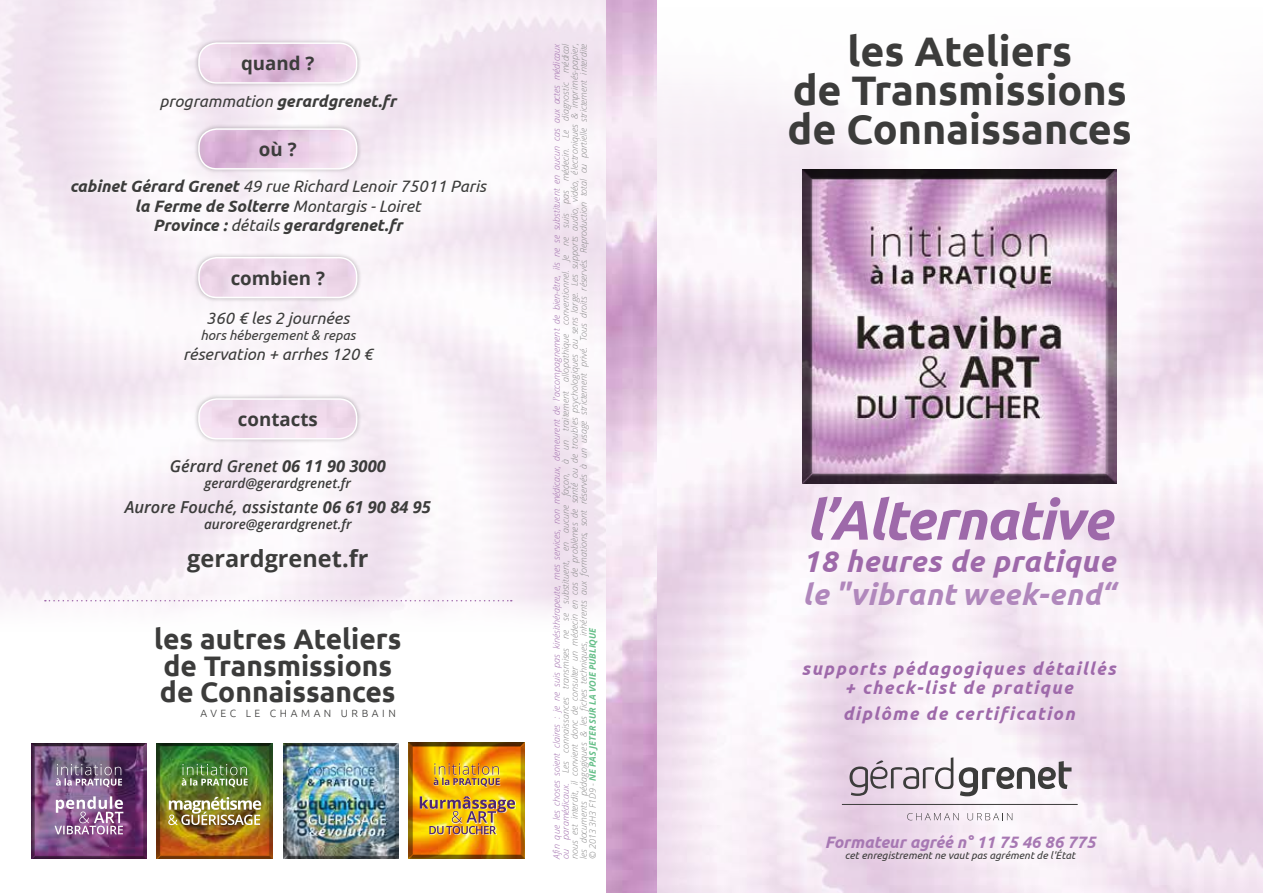
<style>
.page{position:relative;width:1263px;height:893px;background:#fff}
.page>*{position:absolute;margin:0;border:0;box-sizing:border-box;transform-origin:0 0}
.t1{font:italic 700 55.5px "Ubuntu";letter-spacing:-.02em;color:#9e69aa}
.t2{font:700 41.25px/39px "Ubuntu";color:#3c3c3b;text-align:center}
.t3{font:italic 700 30px "Ubuntu";letter-spacing:.02em;color:#b087bc}
.t4{font:italic 700 30px "Ubuntu";letter-spacing:.02em;color:#9e69aa}
.t5{font:700 28.2px/26.7px "Ubuntu";color:#3c3c3b}
.t6{font:700 23.4px "Open Sans";color:#3c3c3b}
.t7{font:700 18.75px "Open Sans";color:#3c3c3b}
.t8{font:italic 700 18px/19.5px "Ubuntu";letter-spacing:.08em;color:#9e69aa;text-align:center}
.t9{font:italic 700 16.5px/19.8px "Ubuntu";color:#3c3c3b;text-align:center}
.t10{font:italic 600 16.5px "Open Sans";color:#3c3c3b}
.t11{font:italic 16.5px "Ubuntu";color:#3c3c3b}
.t12{font:italic 700 16.5px "Ubuntu";color:#a778b3}
.t13{font:italic 600 13.5px "Open Sans";color:#3c3c3b}
.t14{font:italic 13.5px "Ubuntu";color:#3c3c3b}
.t15{font:italic 10.5px "Ubuntu";color:#3c3c3b}
.t16{font:300 10.5px "Ubuntu";letter-spacing:.34em;color:#3c3c3b}
.t17{font:italic 300 9px/9px "Open Sans";color:#878787;text-align:justify}
.t18{font:italic 300 9px/9px "Open Sans";color:#9e69aa}
.s1{font-weight:400}
.s2{font-weight:700}
.s3{font-weight:700;color:#66bf89}
</style>
<div class="page">
<img style="left:606px;top:0;width:657px;height:893px">
<div style="left:194px;top:124px;width:168px;height:50px;background:#000;opacity:.25"></div>
<img style="left:199px;top:129px;width:158px;height:40px">
<div style="left:198px;top:128px;width:159px;height:42px;border:2px solid #fff;border-radius:18px"></div>
<div style="left:194px;top:38px;width:168px;height:50px;background:#000;opacity:.25"></div>
<img style="left:199px;top:43px;width:158px;height:40px">
<div style="left:198px;top:42px;width:159px;height:42px;border:2px solid #fff;border-radius:18px"></div>
<div style="left:194px;top:252px;width:168px;height:50px;background:#000;opacity:.25"></div>
<img style="left:199px;top:258px;width:158px;height:39px">
<div style="left:198px;top:257px;width:159px;height:41px;border:2px solid #fff;border-radius:18px"></div>
<div style="left:194px;top:394px;width:168px;height:50px;background:#000;opacity:.25"></div>
<img style="left:199px;top:399px;width:158px;height:40px">
<div style="left:198px;top:398px;width:159px;height:42px;border:2px solid #fff;border-radius:18px"></div>
<img style="left:156px;top:743px;width:117px;height:116px">
<svg style="left:182px;top:764px;width:66px;height:23px;background:#6d9457"></svg>
<img style="left:168px;top:797px;width:93px;height:28px">
<svg style="left:31px;top:743px;width:116px;height:116px;background:#6e4273"></svg>
<svg style="left:56px;top:764px;width:66px;height:23px;background:#8a7792"></svg>
<svg style="left:55px;top:796px;width:68px;height:38px"></svg>
<img style="left:283px;top:743px;width:116px;height:116px">
<div style="left:175px;top:302px;width:208px;height:67px;background:#fbf6fa"></div>
<svg style="left:62px;top:169px;width:434px;height:75px;fill:#faf5f9"></svg>
<svg style="left:45px;top:600px;width:467px;height:1px"></svg>
<svg style="left:408px;top:742px;width:117px;height:117px;background:#d89104"></svg>
<div style="left:433px;top:763px;width:67px;height:24px;background:#fff;opacity:.75"></div>
<img style="left:434px;top:763px;width:66px;height:24px">
<div style="left:429px;top:826px;width:68px;height:9px;background:#fff;opacity:.75"></div>
<img style="left:420px;top:796px;width:95px;height:38px">
<svg style="left:801px;top:168px;width:316px;height:316px;background:#bca0b9"></svg>
<hr style="left:842px;top:804px;width:236px;height:1px;background:#3c3c3b">
<svg style="left:849px;top:757px;width:104px;height:39px;background:#cabdc8"></svg>
<svg style="left:959px;top:761px;width:112px;height:35px"></svg>
<svg style="left:907px;top:813px;width:52px;height:7px"></svg>
<svg style="left:967px;top:813px;width:45px;height:7px"></svg>
<h3 class="t7" style="left:241px;top:50px;width:75px">quand ?</h3>
<h3 class="t9" style="left:159px;top:91px;width:238px"><span class="s1">programmation</span> gerardgrenet.fr</h3>
<h3 class="t7" style="left:259px;top:136px;width:39px">où ?</h3>
<h3 class="t9" style="left:70px;top:176px;width:418px">cabinet Gérard Grenet <span class="s1">49 rue Richard Lenoir 75011 Paris </span>la Ferme de Solterre <span class="s1">Montargis - Loiret<br></span>Province : <span class="s1">détails</span> gerardgrenet.fr</h3>
<h3 class="t7" style="left:231px;top:265px;width:96px">combien ?</h3>
<h3 class="t11" style="left:206px;top:308px;width:144px">360 € les 2 journées</h3>
<h3 class="t14" style="left:200px;top:327px;width:156px">hors hébergement &amp; repas</h3>
<h3 class="t11" style="left:183px;top:344px;width:191px">réservation + arrhes 120 €</h3>
<h3 class="t7" style="left:238px;top:406px;width:81px">contacts</h3>
<h3 class="t10" style="left:170px;top:455px;width:218px">Gérard Grenet <span class="s2">06 11 90 3000</span></h3>
<h3 class="t13" style="left:204px;top:474px;width:148px">gerard@gerardgrenet.fr</h3>
<h3 class="t10" style="left:125px;top:496px;width:308px">Aurore Fouché, assistante <span class="s2">06 61 90 84 95</span></h3>
<h3 class="t13" style="left:204px;top:515px;width:149px">aurore@gerardgrenet.fr</h3>
<h3 class="t6" style="left:187px;top:542px;width:183px">gerardgrenet.fr</h3>
<h3 class="t5" style="left:154px;top:625px;width:249px">les autres Ateliers de Transmissions de Connaissances</h3>
<p class="t16" style="left:201px;top:707px;width:197px">AVEC LE CHAMAN URBAIN</p>
<p class="t17" style="left:561px;top:859px;width:817px;text-indent:85px;rotate:-90deg">Les connaissances transmises ne se substituent, en aucune façon, à un traitement allopathique conventionnel. Je ne suis pas médecin. Le diagnostic médical nous est interdit, il convient donc de consulter un médecin en cas de problèmes de santé ou de troubles psychologiques au sens large. Les supports audio, vidéo, électroniques &amp; imprimés-papier, les documents pédagogiques &amp; les fiches techniques, inhérents aux formations, sont réservés à un usage strictement privé. Tous droits réservés. Reproduction total ou partielle strictement interdite © 2013 3H3 F1D9 - <span class="s3">NE PAS JETER SUR LA VOIE PUBLIQUE</span></p>
<p class="t18" style="left:552px;top:859px;width:817px;rotate:-90deg">Afin que les choses soient claires : je ne suis pas kinésithérapeute, mes services, non médicaux, demeurent de l’accompagnement de bien-être, ils ne se substituent en aucun cas aux actes médicaux ou paramédicaux.</p>
<h2 class="t2" style="left:788px;top:31px;width:346px">les Ateliers<br>de Transmissions de Connaissances</h2>
<h1 class="t1" style="left:806px;top:486px;width:307px">l’Alternative</h1>
<h3 class="t4" style="left:802px;top:543px;width:314px">18 heures de pratique</h3>
<h3 class="t3" style="left:802px;top:576px;width:314px">le "vibrant week-end“</h3>
<h3 class="t8" style="left:802px;top:658px;width:316px">supports pédagogiques détaillés + check-list de pratique</h3>
<h3 class="t8" style="left:843px;top:703px;width:233px">diplôme de certification</h3>
<h3 class="t12" style="left:825px;top:832px;width:272px">Formateur agréé n° 11 75 46 86 775</h3>
<p class="t15" style="left:845px;top:849px;width:232px">cet enregistrement ne vaut pas agrément de l'État</p>
</div>
